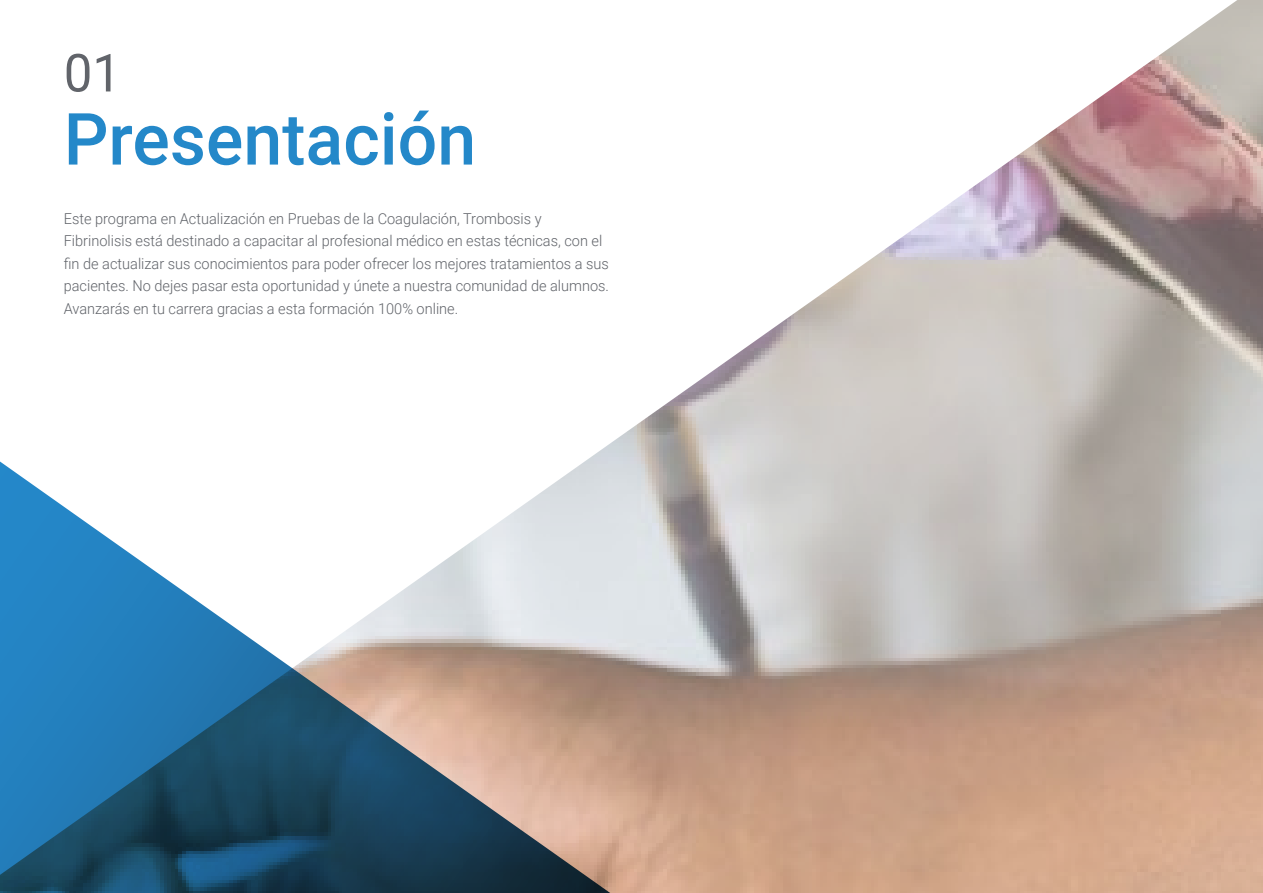
<style>
.page{position:relative;width:1263px;height:893px;background:#fff}
.page>*{position:absolute;margin:0;border:0;box-sizing:border-box;transform-origin:0 0}
.t1{font:500 72px "Roboto";color:#2488c9}
.t2{font:52.5px "Roboto";color:#61646a}
.t3{font:300 15px/22.5px "Roboto";color:#61646a}
</style>
<div class="page">
<img style="left:607px;top:0;width:656px;height:893px">
<svg style="left:0;top:446px;width:640px;height:447px"></svg>
<h2 class="t2" style="left:64px;top:36px;width:59px">01</h2>
<h1 class="t1" style="left:64px;top:89px;width:414px">Presentación</h1>
<p class="t3" style="left:64px;top:207px;width:547px">Este programa en Actualización en Pruebas de la Coagulación, Trombosis y Fibrinolisis está destinado a capacitar al profesional médico en estas técnicas, con el fin de actualizar sus conocimientos para poder ofrecer los mejores tratamientos a sus pacientes. No dejes pasar esta oportunidad y únete a nuestra comunidad de alumnos.<br>Avanzarás en tu carrera gracias a esta formación 100% online.</p>
</div>
